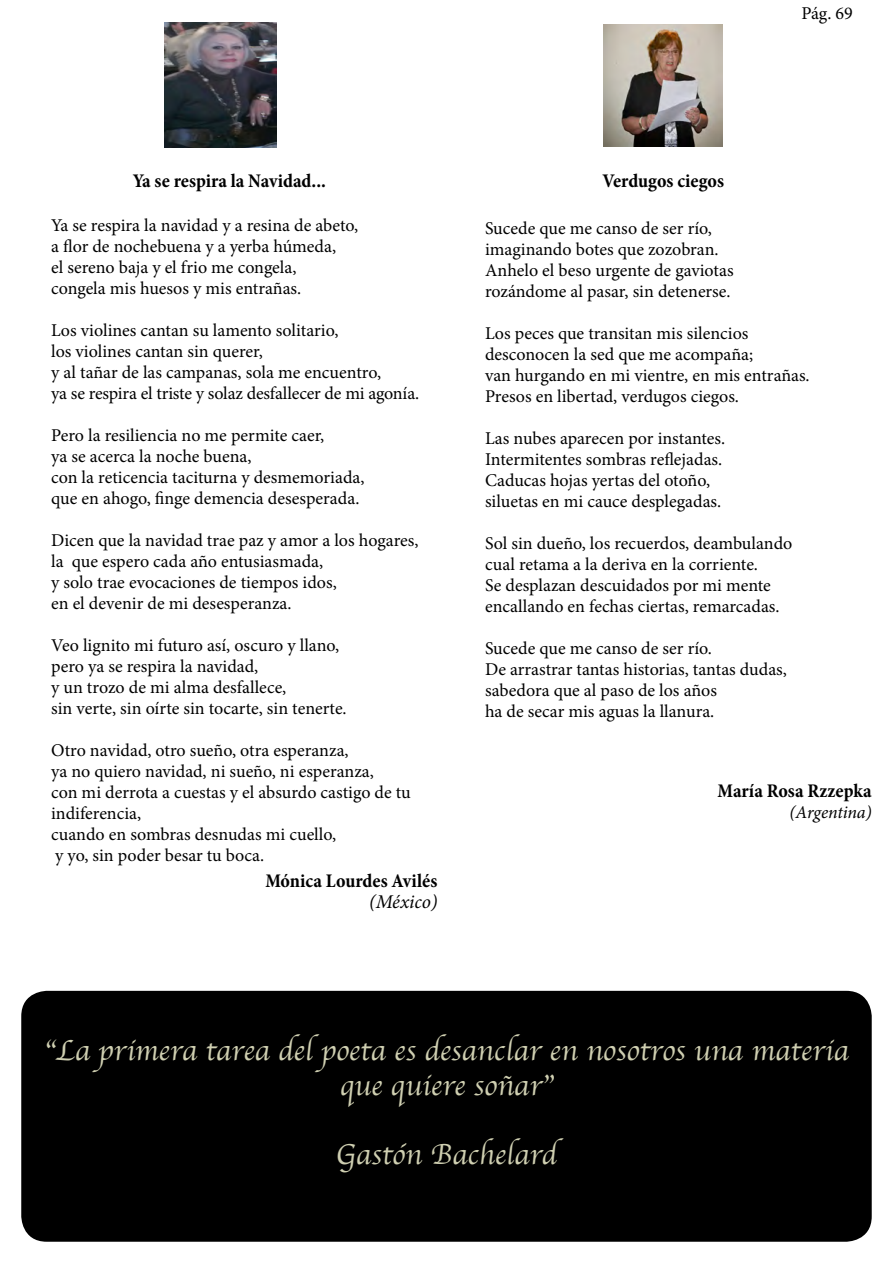
<style>
.page{position:relative;width:893px;height:1263px;background:#fff}
.page>*{position:absolute;margin:0;border:0;box-sizing:border-box;transform-origin:0 0}
.t1{font:30px/34.5px "Apple Chancery";color:#cfcfb1;text-align:center}
.t2{font:700 condensed 19.5px "Minion Pro";color:#000}
.t3{font:italic 19.5px "Minion Pro";letter-spacing:-.005em;color:#000}
.t4{font:18px/21px "Minion Pro";color:#000}
.t5{font:italic 18px "Minion Pro";letter-spacing:-.01em;color:#000}
</style>
<div class="page">
<img style="left:165px;top:23px;width:112px;height:125px">
<img style="left:604px;top:24px;width:119px;height:122px">
<div style="left:21px;top:991px;width:851px;height:251px;background:#000;border-radius:26px"></div>
<p class="t4" style="left:801px;top:3px;width:53px">Pág. 69</p>
<p class="t2" style="left:133px;top:168px;width:195px">Ya se respira la Navidad...</p>
<p class="t4" style="left:51px;top:214px;width:309px">Ya se respira la navidad y a resina de abeto,</p>
<p class="t4" style="left:51px;top:235px;width:287px">a flor de nochebuena y a yerba húmeda,</p>
<p class="t4" style="left:51px;top:256px;width:247px">el sereno baja y el frio me congela,</p>
<p class="t4" style="left:51px;top:277px;width:252px">congela mis huesos y mis entrañas.</p>
<p class="t4" style="left:51px;top:319px;width:289px">Los violines cantan su lamento solitario,</p>
<p class="t4" style="left:51px;top:340px;width:213px">los violines cantan sin querer,</p>
<p class="t4" style="left:51px;top:361px;width:331px">y al tañar de las campanas, sola me encuentro,</p>
<p class="t4" style="left:51px;top:382px;width:369px">ya se respira el triste y solaz desfallecer de mi agonía.</p>
<p class="t4" style="left:51px;top:424px;width:275px">Pero la resiliencia no me permite caer,</p>
<p class="t4" style="left:51px;top:445px;width:202px">ya se acerca la noche buena,</p>
<p class="t4" style="left:51px;top:466px;width:315px">con la reticencia taciturna y desmemoriada,</p>
<p class="t4" style="left:51px;top:488px;width:310px">que en ahogo, finge demencia desesperada.</p>
<p class="t4" style="left:51px;top:529px;width:369px">Dicen que la navidad trae paz y amor a los hogares,</p>
<p class="t4" style="left:51px;top:551px;width:274px">la que espero cada año entusiasmada,</p>
<p class="t4" style="left:51px;top:572px;width:287px">y solo trae evocaciones de tiempos idos,</p>
<p class="t4" style="left:51px;top:593px;width:242px">en el devenir de mi desesperanza.</p>
<p class="t4" style="left:51px;top:635px;width:290px">Veo lignito mi futuro así, oscuro y llano,</p>
<p class="t4" style="left:51px;top:656px;width:209px">pero ya se respira la navidad,</p>
<p class="t4" style="left:51px;top:677px;width:237px">y un trozo de mi alma desfallece,</p>
<p class="t4" style="left:51px;top:698px;width:297px">sin verte, sin oírte sin tocarte, sin tenerte.</p>
<p class="t4" style="left:51px;top:740px;width:299px">Otro navidad, otro sueño, otra esperanza,</p>
<p class="t4" style="left:51px;top:761px;width:324px">ya no quiero navidad, ni sueño, ni esperanza,</p>
<p class="t4" style="left:51px;top:782px;width:361px">con mi derrota a cuestas y el absurdo castigo de tu indiferencia,</p>
<p class="t4" style="left:51px;top:824px;width:287px">cuando en sombras desnudas mi cuello,</p>
<p class="t4" style="left:55px;top:845px;width:210px">y yo, sin poder besar tu boca.</p>
<p class="t2" style="left:265px;top:867px;width:174px">Mónica Lourdes Avilés</p>
<p class="t3" style="left:369px;top:888px;width:70px">(México)</p>
<p class="t2" style="left:602px;top:168px;width:123px">Verdugos ciegos</p>
<p class="t4" style="left:485px;top:218px;width:229px">Sucede que me canso de ser río,</p>
<p class="t4" style="left:485px;top:239px;width:235px">imaginando botes que zozobran.</p>
<p class="t4" style="left:485px;top:260px;width:250px">Anhelo el beso urgente de gaviotas</p>
<p class="t4" style="left:485px;top:281px;width:247px">rozándome al pasar, sin detenerse.</p>
<p class="t4" style="left:485px;top:323px;width:265px">Los peces que transitan mis silencios</p>
<p class="t4" style="left:485px;top:344px;width:270px">desconocen la sed que me acompaña;</p>
<p class="t4" style="left:485px;top:365px;width:326px">van hurgando en mi vientre, en mis entrañas.</p>
<p class="t4" style="left:485px;top:386px;width:256px">Presos en libertad, verdugos ciegos.</p>
<p class="t4" style="left:485px;top:428px;width:242px">Las nubes aparecen por instantes.</p>
<p class="t4" style="left:485px;top:449px;width:239px">Intermitentes sombras reflejadas.</p>
<p class="t4" style="left:485px;top:470px;width:227px">Caducas hojas yertas del otoño,</p>
<p class="t4" style="left:485px;top:491px;width:238px">siluetas en mi cauce desplegadas.</p>
<p class="t4" style="left:485px;top:533px;width:309px">Sol sin dueño, los recuerdos, deambulando</p>
<p class="t4" style="left:485px;top:554px;width:274px">cual retama a la deriva en la corriente.</p>
<p class="t4" style="left:485px;top:575px;width:287px">Se desplazan descuidados por mi mente</p>
<p class="t4" style="left:485px;top:596px;width:296px">encallando en fechas ciertas, remarcadas.</p>
<p class="t4" style="left:485px;top:638px;width:229px">Sucede que me canso de ser río.</p>
<p class="t4" style="left:485px;top:659px;width:303px">De arrastrar tantas historias, tantas dudas,</p>
<p class="t4" style="left:485px;top:680px;width:233px">sabedora que al paso de los años</p>
<p class="t4" style="left:485px;top:701px;width:231px">ha de secar mis aguas la llanura.</p>
<p class="t2" style="left:718px;top:777px;width:156px">María Rosa Rzzepka</p>
<p class="t5" style="left:789px;top:800px;width:84px">(Argentina)</p>
<p class="t1" style="left:44px;top:1033px;width:806px">“La primera tarea del poeta es desanclar en nosotros una materia que quiere soñar”</p>
<p class="t1" style="left:336px;top:1137px;width:222px">Gastón Bachelard</p>
</div>
